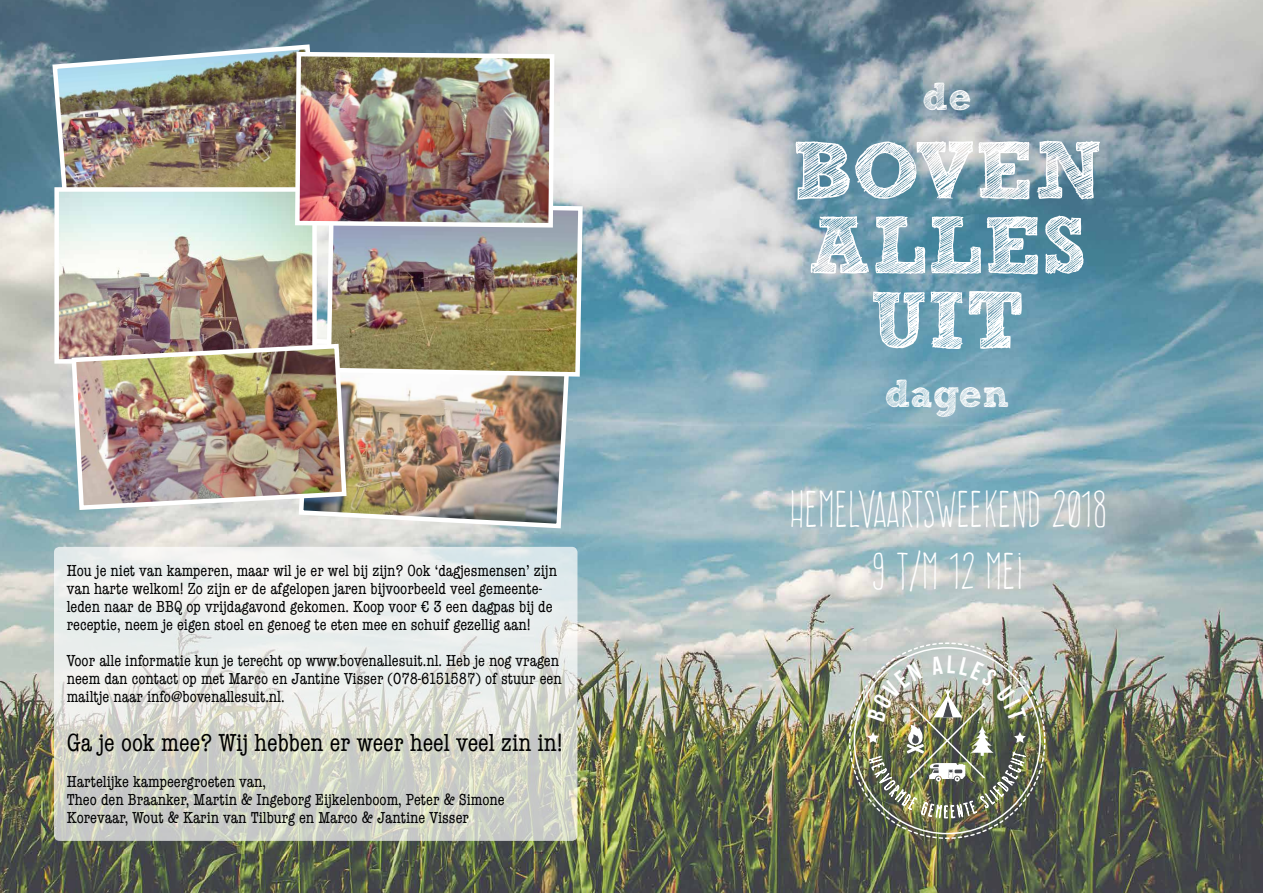
<style>
.page{position:relative;width:1263px;height:893px;background:#fff}
.page>*{position:absolute;margin:0;border:0;box-sizing:border-box;transform-origin:0 0}
.t1{font:700 81px/75px "freeversion Sketch Block";color:#fff;text-align:center}
.t2{font:45px/61.5px "Frente H1";color:#fff;text-align:center}
.t3{font:700 39px "freeversion Sketch Block";color:#fff}
.t4{font:condensed 25.5px "American Typewriter";color:#000}
.t5{font:condensed 16.5px/18px "American Typewriter";color:#000}
</style>
<div class="page">
<img style="left:0;top:0;width:1263px;height:893px">
<svg style="left:54px;top:547px;width:523px;height:294px"></svg>
<img style="left:296px;top:336px;width:276px;height:195px">
<img style="left:324px;top:200px;width:261px;height:179px">
<img style="left:50px;top:42px;width:275px;height:198px">
<img style="left:59px;top:192px;width:253px;height:167px">
<div style="left:54px;top:187px;width:263px;height:177px;border:4px solid #fff"></div>
<img style="left:293px;top:50px;width:264px;height:180px">
<img style="left:69px;top:341px;width:280px;height:171px">
<img style="left:848px;top:642px;width:198px;height:198px">
<p class="t5" style="left:67px;top:561px;width:492px">Hou je niet van kamperen, maar wil je er wel bij zijn? Ook ‘dagjesmensen’ zijn van harte welkom! Zo zijn er de afgelopen jaren bijvoorbeeld veel gemeente&shy;leden naar de BBQ op vrijdagavond gekomen. Koop voor € 3 een dagpas bij de receptie, neem je eigen stoel en genoeg te eten mee en schuif gezellig aan!</p>
<p class="t5" style="left:67px;top:651px;width:496px">Voor alle informatie kun je terecht op www.bovenallesuit.nl. Heb je nog vragen neem dan contact op met Marco en Jantine Visser (078-6151587) of stuur een mailtje naar info@bovenallesuit.nl.</p>
<h3 class="t4" style="left:67px;top:723px;width:497px">Ga je ook mee? Wij hebben er weer heel veel zin in!</h3>
<p class="t5" style="left:67px;top:772px;width:439px">Hartelijke kampeergroeten van,<br>Theo den Braanker, Martin &amp; Ingeborg Eijkelenboom, Peter &amp; Simone<br>Korevaar, Wout &amp; Karin van Tilburg en Marco &amp; Jantine Visser</p>
<h3 class="t3" style="left:923px;top:82px;width:50px">de</h3>
<h1 class="t1" style="left:791px;top:142px;width:313px">BOVEN<br>ALLES<br>UIT</h1>
<h3 class="t3" style="left:885px;top:379px;width:126px">dagen</h3>
<h2 class="t2" style="left:788px;top:478px;width:319px">HEMELVAARTSWEEKEND 2018<br>9 T/M 12 MEI</h2>
</div>
